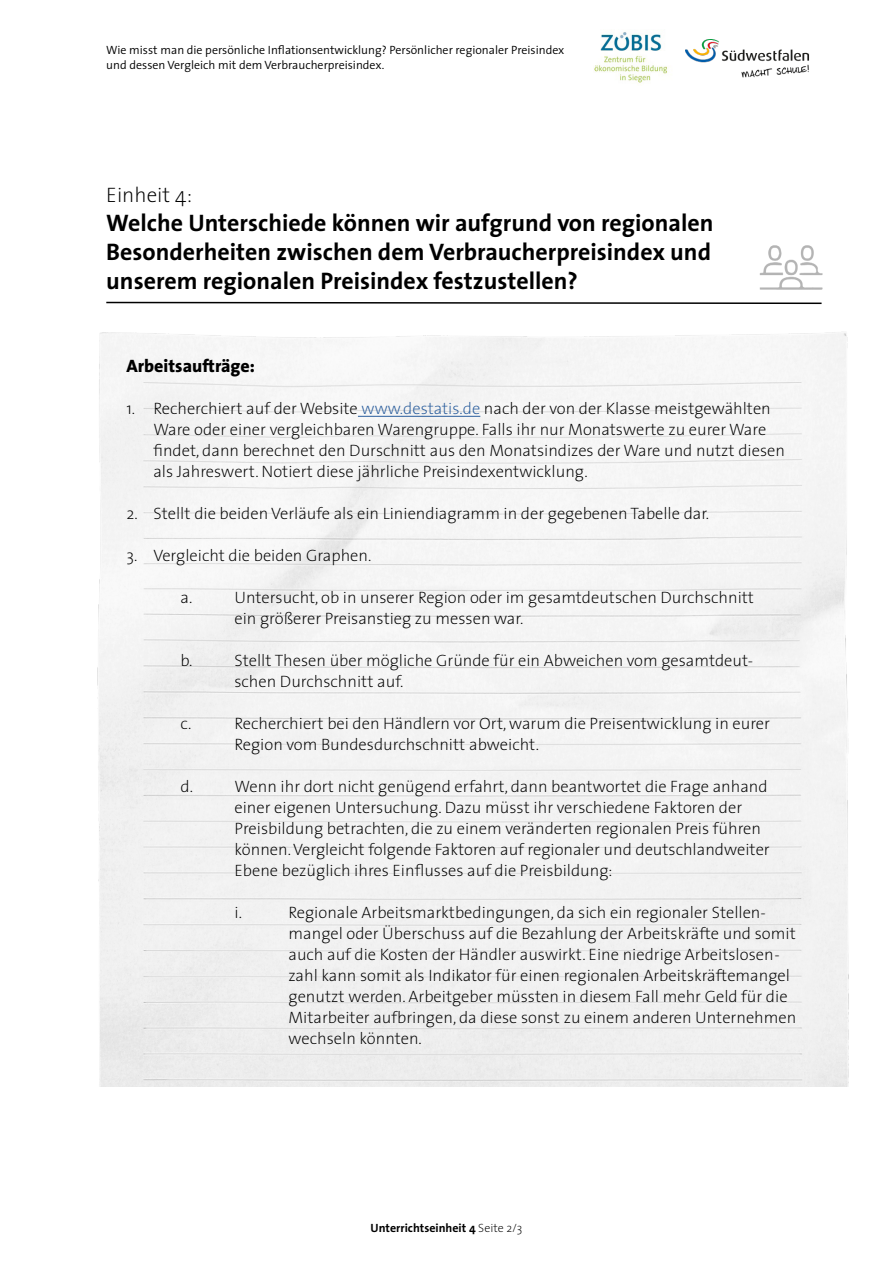
<style>
.page{position:relative;width:893px;height:1263px;background:#fff}
.page>*{position:absolute;margin:0;border:0;box-sizing:border-box;transform-origin:0 0}
.t1{font:700 24px/28.8px "The Sans";color:#000;text-align:justify}
.t2{font:200 21px "The Sans";color:#000}
.t3{font:800 18px "The Sans";color:#000}
.t4{font:200 16.5px/21px "The Sans";color:#000}
.t5{font:300 12px/14.4px "The Sans";color:#000}
.t6{font:700 12px "The Sans";color:#000}
.s1{color:#275b9b}
.s2{font-weight:200}
</style>
<div class="page">
<img style="left:759px;top:245px;width:64px;height:45px">
<img style="left:685px;top:39px;width:124px;height:39px">
<img style="left:594px;top:32px;width:73px;height:51px">
<img style="left:97px;top:301px;width:752px;height:785px">
<hr style="left:358px;top:416px;width:122px;height:1px;background:#275b9b">
<p class="t5" style="left:106px;top:43px;width:460px">Wie misst man die persönliche Inflationsentwicklung? Persönlicher regionaler Preisindex und dessen Vergleich mit dem Verbraucherpreisindex.</p>
<p class="t2" style="left:106px;top:178px;width:87px">Einheit 4:</p>
<h1 class="t1" style="left:106px;top:208px;width:609px">Welche Unterschiede können wir aufgrund von regionalen Besonderheiten zwischen dem Verbraucherpreisindex und unserem regionalen Preisindex festzustellen?</h1>
<p class="t3" style="left:126px;top:351px;width:130px">Arbeitsaufträge:</p>
<p class="t4" style="left:153px;top:397px;width:633px;text-indent:-27px">1. Recherchiert auf der Website <span class="s1">www.destatis.de</span> nach der von der Klasse meistgewählten Ware oder einer vergleichbaren Warengruppe. Falls ihr nur Monatswerte zu eurer Ware findet, dann berechnet den Durschnitt aus den Monatsindizes der Ware und nutzt diesen als Jahreswert. Notiert diese jährliche Preisindexentwicklung.</p>
<p class="t4" style="left:126px;top:502px;width:584px">2. Stellt die beiden Verläufe als ein Liniendiagramm in der gegebenen Tabelle dar.</p>
<p class="t4" style="left:126px;top:544px;width:246px">3. Vergleicht die beiden Graphen.</p>
<p class="t4" style="left:180px;top:586px;width:13px">a.</p>
<p class="t4" style="left:234px;top:586px;width:521px">Untersucht, ob in unserer Region oder im gesamtdeutschen Durchschnitt ein größerer Preisanstieg zu messen war.</p>
<p class="t4" style="left:180px;top:649px;width:13px">b.</p>
<p class="t4" style="left:234px;top:649px;width:520px">Stellt Thesen über mögliche Gründe für ein Abweichen vom gesamtdeut&shy;schen Durchschnitt auf.</p>
<p class="t4" style="left:180px;top:712px;width:13px">c.</p>
<p class="t4" style="left:234px;top:712px;width:537px">Recherchiert bei den Händlern vor Ort, warum die Preisentwicklung in eurer<br>Region vom Bundesdurchschnitt abweicht.</p>
<p class="t4" style="left:180px;top:775px;width:14px">d.</p>
<p class="t4" style="left:234px;top:775px;width:537px">Wenn ihr dort nicht genügend erfahrt, dann beantwortet die Frage anhand einer eigenen Untersuchung. Dazu müsst ihr verschiedene Faktoren der Preisbildung betrachten, die zu einem veränderten regionalen Preis führen können. Vergleicht folgende Faktoren auf regionaler und deutschlandweiter Ebene bezüglich ihres Einflusses auf die Preisbildung:</p>
<p class="t4" style="left:234px;top:901px;width:9px">i.</p>
<p class="t4" style="left:288px;top:901px;width:509px">Regionale Arbeitsmarktbedingungen, da sich ein regionaler Stellen&shy;mangel oder Überschuss auf die Bezahlung der Arbeitskräfte und somit auch auf die Kosten der Händler auswirkt. Eine niedrige Arbeitslosen&shy;zahl kann somit als Indikator für einen regionalen Arbeitskräftemangel genutzt werden. Arbeitgeber müssten in diesem Fall mehr Geld für die Mitarbeiter aufbringen, da diese sonst zu einem anderen Unternehmen wechseln könnten.</p>
<p class="t6" style="left:371px;top:1218px;width:153px">Unterrichtseinheit 4 <span class="s2">Seite 2/3</span></p>
</div>
